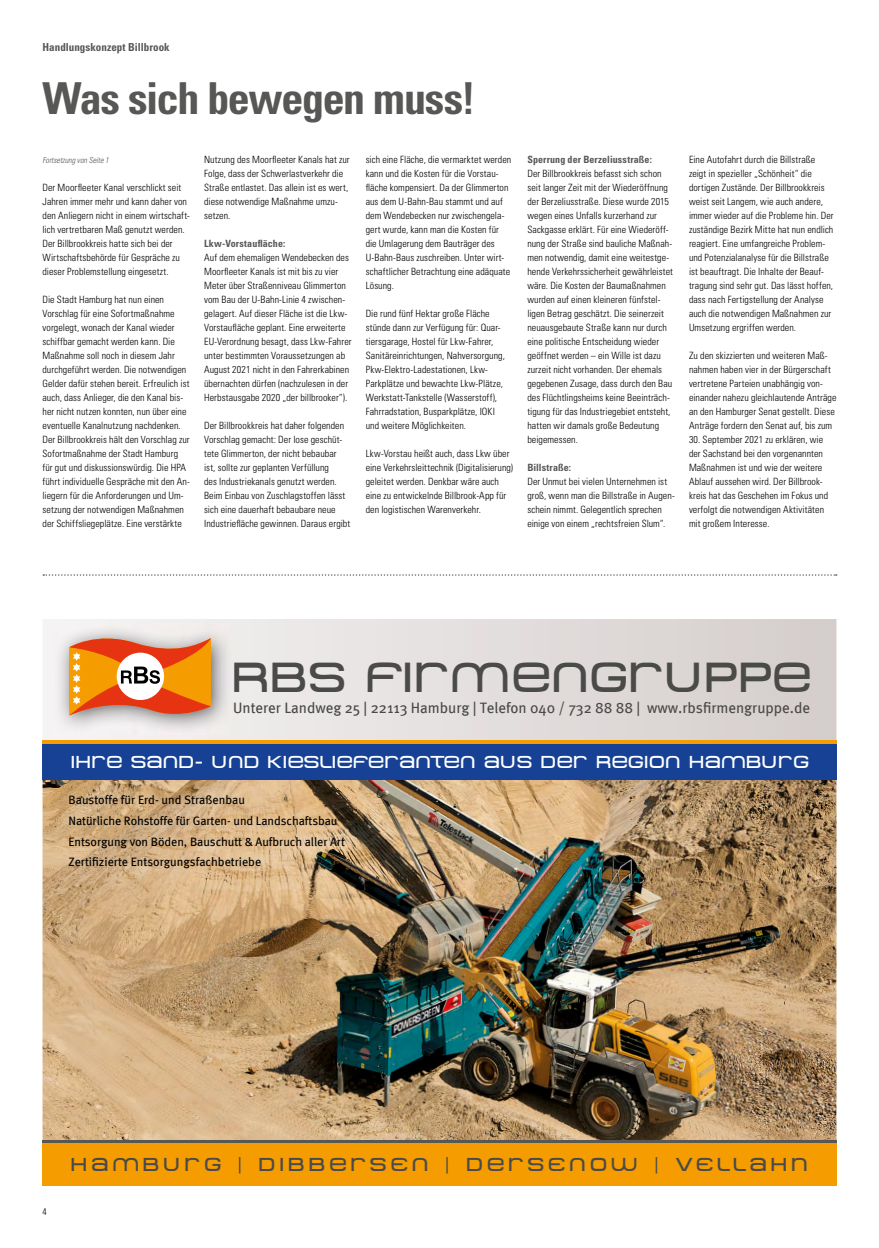
<style>
.page{position:relative;width:879px;height:1248px;background:#fff}
.page>*{position:absolute;margin:0;border:0;box-sizing:border-box;transform-origin:0 0}
.t1{font:700 condensed 44px "Univers LT Std";letter-spacing:-.03em;color:#575756}
.t2{font:41.8px "Metro DF";letter-spacing:.02em;color:#4a4a49}
.t3{font:18.6px "Metro DF";letter-spacing:.2em;color:#4a4a49}
.t4{font:17.2px "Metro DF";letter-spacing:.015em;color:#fff}
.t5{font:15.1px "Meta";color:#4a4a49}
.t6{font:12.2px/20.8px "Meta";letter-spacing:-.005em;color:#000}
.t7{font:700 condensed 11px "Univers LT Std";letter-spacing:.005em;color:#575756}
.t8{font:300 condensed 10px/14px "Univers LT Std";letter-spacing:.005em;color:#000}
.t9{font:700 condensed 10px "Univers LT Std";letter-spacing:.01em;color:#575756}
.t10{font:300 condensed 9.5px "Univers LT Std";color:#000}
.t11{font:italic 300 condensed 8.3px "Univers LT Std";letter-spacing:-.005em;color:#575756;scale:.96 1}
.s1{font-size:17.3px}
</style>
<div class="page">
<img style="left:43px;top:779px;width:793px;height:360px">
<svg style="left:43px;top:619px;width:793px;height:120px;background:#e1dddc"></svg>
<img style="left:54px;top:623px;width:178px;height:111px">
<svg style="left:69px;top:631px;width:142px;height:89px;background:#e29459"></svg>
<div style="left:43px;top:1141px;width:793px;height:44px;background:#f59c00"></div>
<hr style="left:43px;top:1139px;width:793px;height:3px;background:#575756">
<div style="left:43px;top:741px;width:793px;height:38px;background:#164194"></div>
<svg style="left:43px;top:739px;width:793px;height:4px;background:#f1ad38"></svg>
<img style="left:61px;top:787px;width:296px;height:94px">
<svg style="left:43px;top:574px;width:793px;height:1px"></svg>
<p class="t7" style="left:43px;top:40px;width:129px">Handlungskonzept Billbrook</p>
<h1 class="t1" style="left:43px;top:71px;width:435px">Was sich bewegen muss!</h1>
<p class="t11" style="left:43px;top:155px;width:70px">Fortsetzung von Seite 1</p>
<p class="t8" style="left:43px;top:180px;width:149px">Der Moorfleeter Kanal verschlickt seit Jahren immer mehr und kann daher von den Anliegern nicht in einem wirtschaft&shy;lich vertretbaren Maß genutzt werden.<br>Der Billbrookkreis hatte sich bei der Wirtschaftsbehörde für Gespräche zu dieser Problemstellung eingesetzt.</p>
<p class="t8" style="left:43px;top:292px;width:149px">Die Stadt Hamburg hat nun einen Vorschlag für eine Sofortmaßnahme vorgelegt, wonach der Kanal wieder schiffbar gemacht werden kann. Die Maßnahme soll noch in diesem Jahr durchgeführt werden. Die notwendigen Gelder dafür stehen bereit. Erfreulich ist auch, dass Anlieger, die den Kanal bis&shy;her nicht nutzen konnten, nun über eine eventuelle Kanalnutzung nachdenken.<br>Der Billbrookkreis hält den Vorschlag zur Sofortmaßnahme der Stadt Hamburg für gut und diskussionswürdig. Die HPA führt individuelle Gespräche mit den An&shy;liegern für die Anforderungen und Um&shy;setzung der notwendigen Maßnahmen der Schiffsliegeplätze. Eine verstärkte</p>
<p class="t8" style="left:204px;top:152px;width:147px">Nutzung des Moorfleeter Kanals hat zur<br>Folge, dass der Schwerlastverkehr die<br>Straße entlastet. Das allein ist es wert, diese notwendige Maßnahme umzu&shy;setzen.</p>
<p class="t9" style="left:204px;top:237px;width:83px">Lkw-Vorstaufläche:</p>
<p class="t8" style="left:204px;top:250px;width:149px">Auf dem ehemaligen Wendebecken des Moorfleeter Kanals ist mit bis zu vier Meter über Straßenniveau Glimmerton vom Bau der U-Bahn-Linie 4 zwischen&shy;gelagert. Auf dieser Fläche ist die Lkw-Vorstaufläche geplant. Eine erweiterte EU-Verordnung besagt, dass Lkw-Fahrer unter bestimmten Voraussetzungen ab August 2021 nicht in den Fahrerkabinen übernachten dürfen (nachzulesen in der Herbstausgabe 2020 „der billbrooker“).</p>
<p class="t8" style="left:204px;top:418px;width:148px">Der Billbrookkreis hat daher folgenden Vorschlag gemacht: Der lose geschüt&shy;tete Glimmerton, der nicht bebaubar ist, sollte zur geplanten Verfüllung<br>des Industriekanals genutzt werden.<br>Beim Einbau von Zuschlagstoffen lässt sich eine dauerhaft bebaubare neue Industriefläche gewinnen. Daraus ergibt</p>
<p class="t8" style="left:366px;top:152px;width:147px">sich eine Fläche, die vermarktet werden kann und die Kosten für die Vorstau&shy;fläche kompensiert. Da der Glimmerton aus dem U-Bahn-Bau stammt und auf dem Wendebecken nur zwischengela&shy;gert wurde, kann man die Kosten für die Umlagerung dem Bauträger des U-Bahn-Baus zuschreiben. Unter wirt&shy;schaftlicher Betrachtung eine adäquate Lösung.</p>
<p class="t8" style="left:366px;top:306px;width:141px">Die rund fünf Hektar große Fläche stünde dann zur Verfügung für: Quar&shy;tiersgarage, Hostel für Lkw-Fahrer, Sanitäreinrichtungen, Nahversorgung, Pkw-Elektro-Ladestationen, Lkw-Parkplätze und bewachte Lkw-Plätze, Werkstatt-Tankstelle (Wasserstoff), Fahrradstation, Busparkplätze, IOKI und weitere Möglichkeiten.</p>
<p class="t8" style="left:366px;top:446px;width:149px">Lkw-Vorstau heißt auch, dass Lkw über eine Verkehrsleittechnik (Digitalisierung) geleitet werden. Denkbar wäre auch eine zu entwickelnde Billbrook-App für den logistischen Warenverkehr.</p>
<p class="t9" style="left:527px;top:153px;width:126px">Sperrung der Berzeliusstraße:</p>
<p class="t8" style="left:527px;top:166px;width:147px">Der Billbrookkreis befasst sich schon seit langer Zeit mit der Wiederöffnung der Berzeliusstraße. Diese wurde 2015 wegen eines Unfalls kurzerhand zur Sackgasse erklärt. Für eine Wiederöff&shy;nung der Straße sind bauliche Maßnah&shy;men notwendig, damit eine weitestge&shy;hende Verkehrssicherheit gewährleistet wäre. Die Kosten der Baumaßnahmen wurden auf einen kleineren fünfstel&shy;ligen Betrag geschätzt. Die seinerzeit neuausgebaute Straße kann nur durch eine politische Entscheidung wieder geöffnet werden – ein Wille ist dazu zurzeit nicht vorhanden. Der ehemals gegebenen Zusage, dass durch den Bau des Flüchtlingsheims keine Beeinträch&shy;tigung für das Industriegebiet entsteht, hatten wir damals große Bedeutung beigemessen.</p>
<p class="t9" style="left:527px;top:461px;width:45px">Billstraße:</p>
<p class="t8" style="left:527px;top:474px;width:149px">Der Unmut bei vielen Unternehmen ist groß, wenn man die Billstraße in Augen&shy;schein nimmt. Gelegentlich sprechen einige von einem „rechtsfreien Slum“.</p>
<p class="t8" style="left:689px;top:152px;width:146px">Eine Autofahrt durch die Billstraße zeigt in spezieller „Schönheit“ die dortigen Zustände. Der Billbrookkreis weist seit Langem, wie auch andere, immer wieder auf die Probleme hin. Der zuständige Bezirk Mitte hat nun endlich reagiert. Eine umfangreiche Problem&shy;und Potenzialanalyse für die Billstraße ist beauftragt. Die Inhalte der Beauf&shy;tragung sind sehr gut. Das lässt hoffen, dass nach Fertigstellung der Analyse auch die notwendigen Maßnahmen zur Umsetzung ergriffen werden.</p>
<p class="t8" style="left:689px;top:348px;width:149px">Zu den skizzierten und weiteren Maß&shy;nahmen haben vier in der Bürgerschaft vertretene Parteien unabhängig von&shy;einander nahezu gleichlautende Anträge an den Hamburger Senat gestellt. Diese Anträge fordern den Senat auf, bis zum</p>
<p class="t8" style="left:689px;top:432px;width:141px">30. September 2021 zu erklären, wie der Sachstand bei den vorgenannten Maßnahmen ist und wie der weitere Ablauf aussehen wird. Der Billbrook&shy;kreis hat das Geschehen im Fokus und verfolgt die notwendigen Aktivitäten mit großem Interesse.</p>
<h2 class="t2" style="left:232px;top:654px;width:581px">RBS FIRMENGRUPPE</h2>
<h3 class="t5" style="left:233px;top:698px;width:578px">Unterer Landweg 25 | 22113 Hamburg | Telefon 040 / 732 88 88 | www.rbsfirmengruppe.de</h3>
<h3 class="t4" style="left:71px;top:752px;width:740px">IHRE SAND- UND KIESLIEFERANTEN AUS DER REGION HAM<span class="s1">BURG</span></h3>
<p class="t6" style="left:68px;top:789px;width:278px">Baustoffe für Erd- und Straßenbau<br>Natürliche Rohstoffe für Garten- und Landschaftsbau Entsorgung von Böden, Bauschutt &amp; Aufbruch aller Art Zertifizierte Entsorgungsfachbetriebe</p>
<p class="t10" style="left:43px;top:1205px;width:6px">4</p>
<h3 class="t3" style="left:71px;top:1154px;width:739px">HAMBURG | DIBBERSEN | DERSENOW | VELLAHN</h3>
</div>
